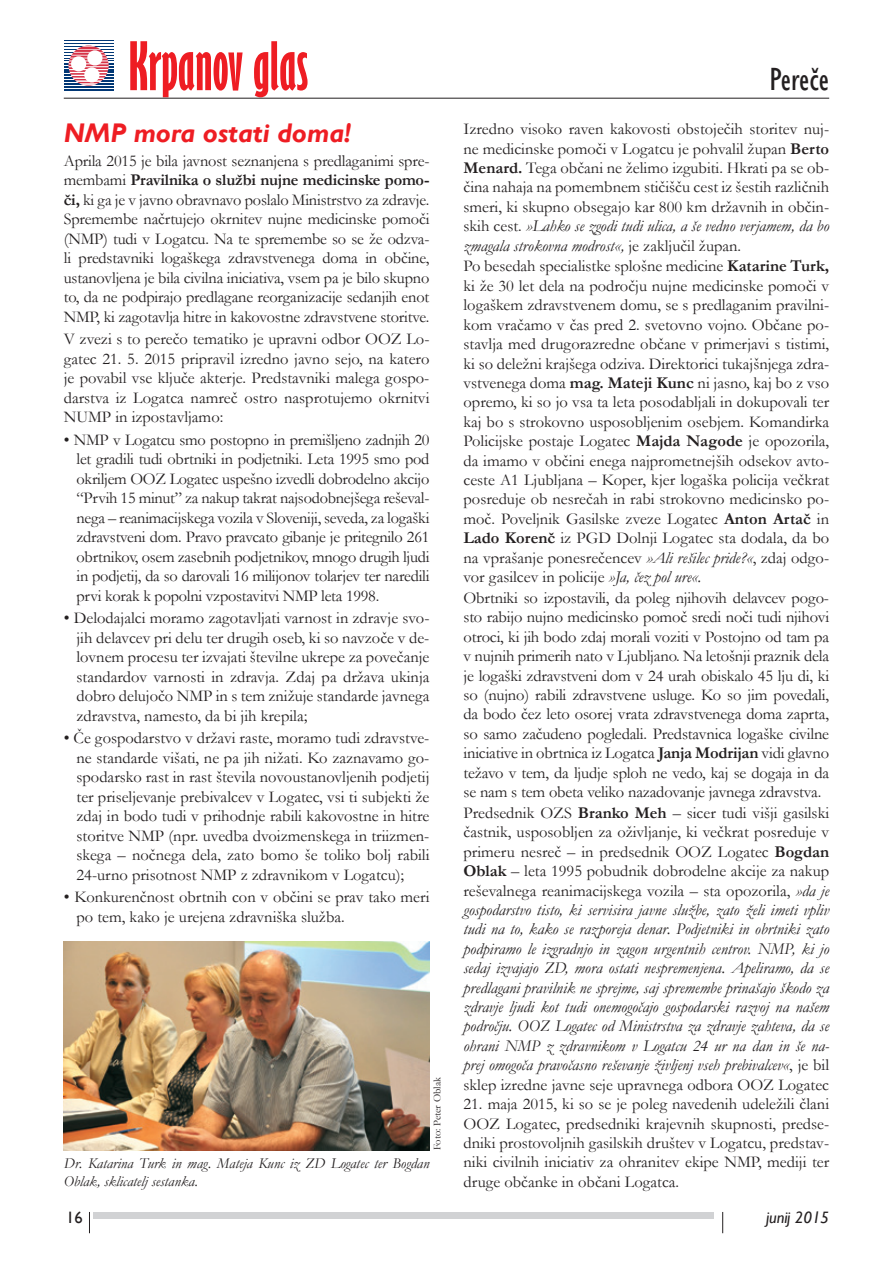
<style>
.page{position:relative;width:893px;height:1263px;background:#fff}
.page>*{position:absolute;margin:0;border:0;box-sizing:border-box;transform-origin:0 0}
.t1{font:700 extra-condensed 61.5px "Gill Sans";color:#ee1d23}
.t2{font:condensed 33px "Gill Sans";color:#231f20}
.t3{font:italic 700 27px "Gill Sans";color:#ee1d23}
.t4{font:16.5px/19.5px "Garamond";color:#231f20;text-align:justify}
.t5{font:italic 16.5px "Gill Sans";letter-spacing:-.01em;color:#231f20}
.t6{font:16.5px "Gill Sans";color:#231f20}
.t7{font:italic 15px/18px "Garamond";color:#231f20}
.t8{font:10.5px "Garamond";color:#231f20}
.s1{font-weight:700}
.s2{font-style:italic}
</style>
<div class="page">
<hr style="left:64px;top:98px;width:765px;height:1px;background:#231f20">
<hr style="left:64px;top:43px;width:49px;height:1px;background:#013775">
<hr style="left:64px;top:46px;width:49px;height:1px;background:#013775">
<hr style="left:64px;top:49px;width:49px;height:1px;background:#013775">
<hr style="left:64px;top:52px;width:49px;height:1px;background:#013775">
<hr style="left:64px;top:55px;width:49px;height:1px;background:#013775">
<hr style="left:64px;top:58px;width:49px;height:1px;background:#013775">
<hr style="left:64px;top:60px;width:49px;height:1px;background:#013775">
<hr style="left:64px;top:63px;width:49px;height:1px;background:#013775">
<hr style="left:64px;top:66px;width:49px;height:1px;background:#013775">
<hr style="left:64px;top:69px;width:49px;height:1px;background:#013775">
<hr style="left:64px;top:72px;width:49px;height:1px;background:#013775">
<hr style="left:64px;top:75px;width:49px;height:1px;background:#013775">
<hr style="left:64px;top:78px;width:49px;height:1px;background:#013775">
<hr style="left:64px;top:80px;width:49px;height:2px;background:#013775">
<hr style="left:64px;top:83px;width:49px;height:2px;background:#013775">
<hr style="left:64px;top:86px;width:49px;height:2px;background:#013775">
<hr style="left:64px;top:41px;width:49px;height:1px;background:#013775">
<hr style="left:64px;top:89px;width:49px;height:1px;background:#013775">
<svg style="left:69px;top:46px;width:40px;height:39px"></svg>
<svg style="left:89px;top:1212px;width:1px;height:21px"></svg>
<div style="left:94px;top:1212px;width:620px;height:6px;background:#d1d2d4"></div>
<svg style="left:722px;top:1212px;width:1px;height:21px"></svg>
<img style="left:64px;top:942px;width:365px;height:208px">
<h1 class="t1" style="left:129px;top:29px;width:181px">Krpanov glas</h1>
<h3 class="t3" style="left:64px;top:117px;width:289px">NMP mora ostati doma!</h3>
<p class="t4" style="left:64px;top:150px;width:367px">Aprila 2015 je bila javnost seznanjena s predlaganimi spre&shy;membami <span class="s1">Pravilnika o službi nujne medicinske pomo&shy;či,</span> ki ga je v javno obravnavo poslalo Ministrstvo za zdravje.<br>Spremembe načrtujejo okrnitev nujne medicinske pomoči (NMP) tudi v Logatcu. Na te spremembe so se že odzva&shy;li predstavniki logaškega zdravstvenega doma in občine, ustanovljena je bila civilna iniciativa, vsem pa je bilo skupno to, da ne podpirajo predlagane reorganizacije sedanjih enot NMP, ki zagotavlja hitre in kakovostne zdravstvene storitve.</p>
<p class="t4" style="left:64px;top:329px;width:367px">V zvezi s to perečo tematiko je upravni odbor OOZ Lo&shy;gatec 21. 5. 2015 pripravil izredno javno sejo, na katero je povabil vse ključe akterje. Predstavniki malega gospo&shy;darstva iz Logatca namreč ostro nasprotujemo okrnitvi NUMP in izpostavljamo:</p>
<p class="t4" style="left:77px;top:429px;width:354px;text-indent:-13px">• NMP v Logatcu smo postopno in premišljeno zadnjih 20 let gradili tudi obrtniki in podjetniki. Leta 1995 smo pod okriljem OOZ Logatec uspešno izvedli dobrodelno akcijo “Prvih 15 minut” za nakup takrat najsodobnejšega reševal&shy;nega – reanimacijskega vozila v Sloveniji, seveda, za logaški zdravstveni dom. Pravo pravcato gibanje je pritegnilo 261 obrtnikov, osem zasebnih podjetnikov, mnogo drugih ljudi in podjetij, da so darovali 16 milijonov tolarjev ter naredili prvi korak k popolni vzpostavitvi NMP leta 1998.</p>
<p class="t4" style="left:77px;top:608px;width:354px;text-indent:-13px">• Delodajalci moramo zagotavljati varnost in zdravje svo&shy;jih delavcev pri delu ter drugih oseb, ki so navzoče v de&shy;lovnem procesu ter izvajati številne ukrepe za povečanje standardov varnosti in zdravja. Zdaj pa država ukinja dobro delujočo NMP in s tem znižuje standarde javnega zdravstva, namesto, da bi jih krepila;</p>
<p class="t4" style="left:77px;top:728px;width:354px;text-indent:-13px">• Če gospodarstvo v državi raste, moramo tudi zdravstve&shy;ne standarde višati, ne pa jih nižati. Ko zaznavamo go&shy;spodarsko rast in rast števila novoustanovljenih podjetij ter priseljevanje prebivalcev v Logatec, vsi ti subjekti že zdaj in bodo tudi v prihodnje rabili kakovostne in hitre storitve NMP (npr. uvedba dvoizmenskega in triizmen&shy;skega – nočnega dela, zato bomo še toliko bolj rabili 24-urno prisotnost NMP z zdravnikom v Logatcu);</p>
<p class="t4" style="left:77px;top:887px;width:354px;text-indent:-13px">• Konkurenčnost obrtnih con v občini se prav tako meri po tem, kako je urejena zdravniška služba.</p>
<p class="t8" style="left:430px;top:1150px;width:74px;rotate:-90deg">Foto: Peter Oblak</p>
<p class="t7" style="left:64px;top:1154px;width:367px">Dr. Katarina Turk in mag. Mateja Kunc iz ZD Logatec ter Bogdan<br>Oblak, sklicatelj sestanka.</p>
<p class="t6" style="left:66px;top:1208px;width:18px">16</p>
<h2 class="t2" style="left:770px;top:59px;width:61px">Pereče</h2>
<p class="t4" style="left:463px;top:119px;width:367px;text-align:left">Izredno visoko raven kakovosti obstoječih storitev nuj&shy;ne medicinske pomoči v Logatcu je pohvalil župan <span class="s1">Berto Menard.</span> Tega občani ne želimo izgubiti. Hkrati pa se ob&shy;čina nahaja na pomembnem stičišču cest iz šestih različnih smeri, ki skupno obsegajo kar 800 km državnih in občin&shy;skih cest. <span class="s2">»Lahko se zgodi tudi ulica, a še vedno verjamem, da bo zmagala strokovna modrost«,</span> je zaključil župan.<br>Po besedah specialistke splošne medicine <span class="s1">Katarine Turk, </span>ki že 30 let dela na področju nujne medicinske pomoči v logaškem zdravstvenem domu, se s predlaganim pravilni&shy;kom vračamo v čas pred 2. svetovno vojno. Občane po&shy;stavlja med drugorazredne občane v primerjavi s tistimi, ki so deležni krajšega odziva. Direktorici tukajšnjega zdra&shy;vstvenega doma <span class="s1">mag. Mateji Kunc</span> ni jasno, kaj bo z vso opremo, ki so jo vsa ta leta posodabljali in dokupovali ter kaj bo s strokovno usposobljenim osebjem. Komandirka Policijske postaje Logatec <span class="s1">Majda Nagode</span> je opozorila, da imamo v občini enega najprometnejših odsekov avto&shy;ceste A1 Ljubljana – Koper, kjer logaška policija večkrat posreduje ob nesrečah in rabi strokovno medicinsko po&shy;moč. Poveljnik Gasilske zveze Logatec <span class="s1">Anton Artač</span> in <span class="s1">Lado Korenč</span> iz PGD Dolnji Logatec sta dodala, da bo na vprašanje ponesrečencev <span class="s2">»Ali rešilec pride?«</span>, zdaj odgo&shy;vor gasilcev in policije <span class="s2">»Ja, čez pol ure«.<br></span>Obrtniki so izpostavili, da poleg njihovih delavcev pogo&shy;sto rabijo nujno medicinsko pomoč sredi noči tudi njihovi otroci, ki jih bodo zdaj morali voziti v Postojno od tam pa v nujnih primerih nato v Ljubljano. Na letošnji praznik dela je logaški zdravstveni dom v 24 urah obiskalo 45 lju di, ki so (nujno) rabili zdravstvene usluge. Ko so jim povedali, da bodo čez leto osorej vrata zdravstvenega doma zaprta, so samo začudeno pogledali. Predstavnica logaške civilne iniciative in obrtnica iz Logatca <span class="s1">Janja Modrijan</span> vidi glavno težavo v tem, da ljudje sploh ne vedo, kaj se dogaja in da se nam s tem obeta veliko nazadovanje javnega zdravstva.<br>Predsednik OZS <span class="s1">Branko Meh</span> – sicer tudi višji gasilski častnik, usposobljen za oživljanje, ki večkrat posreduje v primeru nesreč – in predsednik OOZ Logatec <span class="s1">Bogdan Oblak</span> – leta 1995 pobudnik dobrodelne akcije za nakup reševalnega reanimacijskega vozila – sta opozorila, <span class="s2">»da je gospodarstvo tisto, ki servisira javne službe, zato želi imeti vpliv tudi na to, kako se razporeja denar. Podjetniki in obrtniki zato podpiramo le izgradnjo in zagon urgentnih centrov. NMP, ki jo sedaj izvajajo ZD, mora ostati nespremenjena. Apeliramo, da se predlagani pravilnik ne sprejme, saj spremembe prinašajo škodo za zdravje ljudi kot tudi onemogočajo gospodarski razvoj na našem področju. OOZ Logatec od Ministrstva za zdravje zahteva, da se ohrani NMP z zdravnikom v Logatcu 24 ur na dan in še na&shy;prej omogoča pravočasno reševanje življenj vseh prebivalcev«</span>, je bil sklep izredne javne seje upravnega odbora OOZ Logatec</p>
<p class="t4" style="left:463px;top:1094px;width:367px">21. maja 2015, ki so se je poleg navedenih udeležili člani OOZ Logatec, predsedniki krajevnih skupnosti, predse&shy;dniki prostovoljnih gasilskih društev v Logatcu, predstav&shy;niki civilnih iniciativ za ohranitev ekipe NMP, mediji ter druge občanke in občani Logatca.</p>
<p class="t5" style="left:766px;top:1208px;width:64px">junij 2015</p>
</div>
